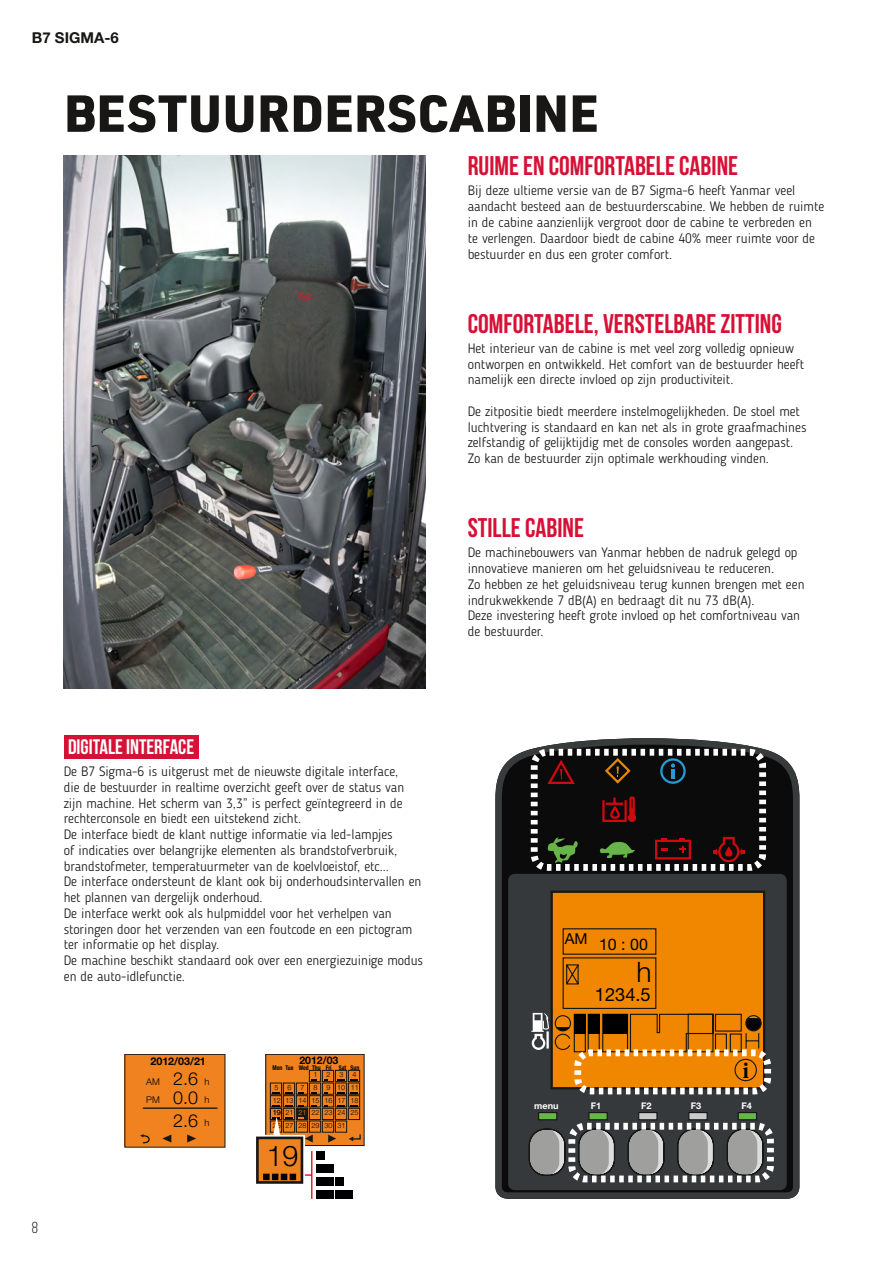
<style>
.page{position:relative;width:893px;height:1263px;background:#fff}
.page>*{position:absolute;margin:0;border:0;box-sizing:border-box;transform-origin:0 0}
.t1{font:900 51px "URWDIN";letter-spacing:.005em;color:#181716}
.t2{font:300 28.5px "Helvetica Neue LT Std";color:#000002}
.t3{font:300 28.2px "Helvetica Neue LT Std";color:#000001}
.t4{font:700 27px "Bebas Neue";color:#d61136}
.t5{font:700 21px "Bebas Neue";color:#fff}
.t6{font:700 20.55px "Gazette LT Std";color:#000001}
.t7{font:18.3px "Helvetica Neue LT Std";color:#000001}
.t8{font:300 17.85px "Helvetica Neue LT Std";color:#010102}
.t9{font:15.9px "Helvetica Neue LT Std";color:#000001}
.t10{font:15.9px "Bebas Neue";color:#181716}
.t11{font:700 15px "Helvetica Neue LT Std";color:#181716}
.t12{font:300 13.5px/15.8px "Blogger Sans";color:#181716}
.t13{font:700 10.65px "Helvetica Neue LT Std";color:#010102}
.t14{font:700 10.5px "Helvetica Neue LT Std";color:#000002}
.t15{font:300 9.3px/18.3px "Helvetica Neue LT Std";color:#010102}
.t16{font:700 9.15px "Helvetica Neue LT Std";color:#fff}
.t17{font:300 7.2px/12.6px "Helvetica Neue LT Std";color:#000002}
.t18{font:700 condensed 6.45px "Helvetica Neue LT Std";color:#000002;scale:.9 1}
.s1{font-size:17.85px}
.s2{font-size:9.3px}
.s3{color:#ef811e}
</style>
<div class="page">
<img style="left:64px;top:155px;width:361px;height:533px">
<div style="left:64px;top:735px;width:134px;height:23px;background:#d61136"></div>
<svg style="left:495px;top:738px;width:304px;height:461px;background:#2a2b2d"></svg>
<div style="left:551px;top:890px;width:214px;height:199px;background:#f18600;border:2px solid #171716"></div>
<svg style="left:546px;top:757px;width:31px;height:29px"></svg>
<svg style="left:603px;top:757px;width:29px;height:28px"></svg>
<div style="left:660px;top:758px;width:26px;height:26px;border:2px solid #229bd7;border-radius:50%"></div>
<hr style="left:671px;top:769px;width:4px;height:10px;background:#229bd7">
<svg style="left:671px;top:763px;width:4px;height:5px"></svg>
<svg style="left:601px;top:795px;width:36px;height:28px"></svg>
<svg style="left:547px;top:837px;width:31px;height:26px"></svg>
<svg style="left:600px;top:841px;width:35px;height:17px"></svg>
<div style="left:655px;top:840px;width:36px;height:19px;border:2px solid #cf090c"></div>
<svg style="left:662px;top:848px;width:6px;height:2px"></svg>
<svg style="left:679px;top:846px;width:7px;height:6px"></svg>
<svg style="left:713px;top:836px;width:31px;height:27px"></svg>
<div style="left:538px;top:1112px;width:19px;height:8px;background:#65b547;border:1px solid #171716"></div>
<svg style="left:528px;top:1128px;width:34px;height:48px;background:#888988"></svg>
<svg style="left:562px;top:928px;width:202px;height:248px"></svg>
<svg style="left:565px;top:963px;width:15px;height:22px"></svg>
<svg style="left:531px;top:1013px;width:231px;height:69px"></svg>
<div style="left:531px;top:749px;width:235px;height:122px;border:7px dashed #fff;border-radius:13px"></div>
<div style="left:574px;top:1049px;width:197px;height:45px;border:7px dashed #fff;border-radius:13px"></div>
<div style="left:568px;top:1123px;width:206px;height:59px;border:7px dashed #fff;border-radius:13px"></div>
<div style="left:266px;top:1054px;width:98px;height:91px;background:#ef811e"></div>
<div style="left:265px;top:1054px;width:99px;height:92px;border:1px solid #171716"></div>
<hr style="left:311px;top:1151px;width:1px;height:48px;background:#e3010d">
<div style="left:316px;top:1151px;width:9px;height:9px;background:#000002"></div>
<div style="left:316px;top:1164px;width:9px;height:9px;background:#000002"></div>
<div style="left:326px;top:1164px;width:8px;height:9px;background:#000002"></div>
<div style="left:316px;top:1177px;width:9px;height:9px;background:#000002"></div>
<div style="left:326px;top:1177px;width:8px;height:9px;background:#000002"></div>
<div style="left:335px;top:1177px;width:8px;height:9px;background:#000002"></div>
<div style="left:316px;top:1190px;width:9px;height:9px;background:#000002"></div>
<div style="left:326px;top:1190px;width:8px;height:9px;background:#000002"></div>
<div style="left:335px;top:1190px;width:8px;height:9px;background:#000002"></div>
<div style="left:344px;top:1190px;width:9px;height:9px;background:#000002"></div>
<div style="left:309px;top:1070px;width:12px;height:12px;border:1px solid #171716"></div>
<svg style="left:311px;top:1079px;width:6px;height:2px"></svg>
<div style="left:322px;top:1070px;width:12px;height:12px;border:1px solid #171716"></div>
<div style="left:335px;top:1070px;width:12px;height:12px;border:1px solid #171716"></div>
<div style="left:348px;top:1070px;width:12px;height:12px;border:1px solid #171716"></div>
<svg style="left:337px;top:1079px;width:21px;height:2px"></svg>
<div style="left:309px;top:1083px;width:12px;height:11px;border:1px solid #171716"></div>
<svg style="left:311px;top:1092px;width:6px;height:2px"></svg>
<div style="left:322px;top:1083px;width:12px;height:11px;border:1px solid #171716"></div>
<div style="left:335px;top:1083px;width:12px;height:11px;border:1px solid #171716"></div>
<div style="left:270px;top:1083px;width:12px;height:11px;border:1px solid #171716"></div>
<div style="left:283px;top:1083px;width:12px;height:11px;border:1px solid #171716"></div>
<div style="left:296px;top:1083px;width:12px;height:11px;border:1px solid #171716"></div>
<svg style="left:272px;top:1092px;width:32px;height:2px"></svg>
<div style="left:348px;top:1083px;width:12px;height:11px;border:1px solid #171716"></div>
<svg style="left:337px;top:1092px;width:21px;height:2px"></svg>
<div style="left:309px;top:1095px;width:12px;height:12px;border:1px solid #171716"></div>
<div style="left:322px;top:1095px;width:12px;height:12px;border:1px solid #171716"></div>
<div style="left:335px;top:1095px;width:12px;height:12px;border:1px solid #171716"></div>
<div style="left:270px;top:1095px;width:12px;height:12px;border:1px solid #171716"></div>
<div style="left:283px;top:1095px;width:12px;height:12px;border:1px solid #171716"></div>
<div style="left:296px;top:1095px;width:12px;height:12px;border:1px solid #171716"></div>
<svg style="left:272px;top:1105px;width:32px;height:1px"></svg>
<div style="left:348px;top:1095px;width:12px;height:12px;border:1px solid #171716"></div>
<svg style="left:337px;top:1105px;width:21px;height:1px"></svg>
<div style="left:309px;top:1108px;width:12px;height:12px;border:1px solid #171716"></div>
<div style="left:322px;top:1108px;width:12px;height:12px;border:1px solid #171716"></div>
<div style="left:335px;top:1108px;width:12px;height:12px;border:1px solid #171716"></div>
<div style="left:270px;top:1108px;width:12px;height:12px;border:1px solid #171716"></div>
<div style="left:283px;top:1108px;width:12px;height:12px;border:1px solid #171716"></div>
<div style="left:296px;top:1108px;width:12px;height:12px;background:#171716;border:1px solid #171716"></div>
<div style="left:348px;top:1108px;width:12px;height:12px;border:1px solid #171716"></div>
<div style="left:309px;top:1120px;width:12px;height:12px;border:1px solid #171716"></div>
<div style="left:322px;top:1120px;width:12px;height:12px;border:1px solid #171716"></div>
<div style="left:335px;top:1120px;width:12px;height:12px;border:1px solid #171716"></div>
<svg style="left:328px;top:1135px;width:8px;height:7px"></svg>
<svg style="left:349px;top:1134px;width:12px;height:7px"></svg>
<svg style="left:256px;top:1116px;width:57px;height:69px"></svg>
<div style="left:125px;top:1054px;width:100px;height:93px;background:#f0821f"></div>
<hr style="left:143px;top:1107px;width:74px;height:2px;background:#181817">
<svg style="left:187px;top:1134px;width:9px;height:8px"></svg>
<svg style="left:162px;top:1134px;width:9px;height:8px"></svg>
<svg style="left:140px;top:1134px;width:10px;height:10px"></svg>
<p class="t11" style="left:32px;top:28px;width:88px">B7 SIGMA-6</p>
<h1 class="t1" style="left:64px;top:78px;width:536px">BESTUURDERSCABINE</h1>
<h3 class="t4" style="left:468px;top:151px;width:272px">RUIME EN COMFORTABELE CABINE</h3>
<p class="t12" style="left:468px;top:183px;width:358px">Bij deze ultieme versie van de B7 Sigma-6 heeft Yanmar veel aandacht besteed aan de bestuurderscabine. We hebben de ruimte in de cabine aanzienlijk vergroot door de cabine te verbreden en te verlengen. Daardoor biedt de cabine 40% meer ruimte voor de bestuurder en dus een groter comfort.</p>
<h3 class="t4" style="left:468px;top:309px;width:316px">COMFORTABELE, VERSTELBARE ZITTING</h3>
<p class="t12" style="left:468px;top:340px;width:338px">Het interieur van de cabine is met veel zorg volledig opnieuw ontworpen en ontwikkeld. Het comfort van de bestuurder heeft namelijk een directe invloed op zijn productiviteit.</p>
<p class="t12" style="left:468px;top:403px;width:340px">De zitpositie biedt meerdere instelmogelijkheden. De stoel met luchtvering is standaard en kan net als in grote graafmachines zelfstandig of gelijktijdig met de consoles worden aangepast.<br>Zo kan de bestuurder zijn optimale werkhouding vinden.</p>
<h3 class="t5" style="left:68px;top:735px;width:127px">DIGITALE INTERFACE</h3>
<p class="t12" style="left:64px;top:763px;width:361px">De B7 Sigma-6 is uitgerust met de nieuwste digitale interface,<br>die de bestuurder in realtime overzicht geeft over de status van zijn machine. Het scherm van 3,3” is perfect geïntegreerd in de rechterconsole en biedt een uitstekend zicht.<br>De interface biedt de klant nuttige informatie via led-lampjes<br>of indicaties over belangrijke elementen als brandstofverbruik, brandstofmeter, temperatuurmeter van de koelvloeistof, etc...<br>De interface ondersteunt de klant ook bij onderhoudsintervallen en het plannen van dergelijk onderhoud.<br>De interface werkt ook als hulpmiddel voor het verhelpen van storingen door het verzenden van een foutcode en een pictogram ter informatie op het display.<br>De machine beschikt standaard ook over een energiezuinige modus en de auto-idlefunctie.</p>
<p class="t10" style="left:32px;top:1219px;width:8px">8</p>
<p class="t13" style="left:150px;top:1055px;width:57px">2012/03/21</p>
<p class="t15" style="left:146px;top:1072px;width:65px">AM <span class="s1">2.6</span> h<br>PM <span class="s1">0.0</span> h</p>
<h3 class="t8" style="left:173px;top:1109px;width:38px">2.6 <span class="s2">h</span></h3>
<p class="t14" style="left:299px;top:1053px;width:40px">2012/03</p>
<p class="t18" style="left:272px;top:1064px;width:98px">Mon Tue Wed Thu Fri Sat Sun</p>
<p class="t17" style="left:273px;top:1068px;width:88px;text-indent:41px">1234<br>5 6 7 8 91011<br>12 13 14 15 16 17 18<br>19 21 <span class="s3">21</span> 22 23 24 25<br>26 27 28 29 30 31</p>
<h2 class="t2" style="left:267px;top:1138px;width:33px">19</h2>
<h3 class="t4" style="left:468px;top:513px;width:118px">STILLE CABINE</h3>
<p class="t12" style="left:468px;top:545px;width:338px">De machinebouwers van Yanmar hebben de nadruk gelegd op innovatieve manieren om het geluidsniveau te reduceren.<br>Zo hebben ze het geluidsniveau terug kunnen brengen met een indrukwekkende 7 dB(A) en bedraagt dit nu 73 dB(A).<br>Deze investering heeft grote invloed op het comfortniveau van de bestuurder.</p>
<p class="t9" style="left:565px;top:935px;width:85px"><sup>AM</sup> 10 : 00</p>
<h3 class="t7" style="left:595px;top:983px;width:57px">1234.5</h3>
<h3 class="t3" style="left:636px;top:955px;width:17px">h</h3>
<h3 class="t6" style="left:743px;top:1058px;width:8px">i</h3>
<p class="t16" style="left:534px;top:1100px;width:26px">menu</p>
<p class="t16" style="left:591px;top:1100px;width:12px">F1</p>
<p class="t16" style="left:641px;top:1100px;width:12px">F2</p>
<p class="t16" style="left:691px;top:1100px;width:12px">F3</p>
<p class="t16" style="left:741px;top:1100px;width:12px">F4</p>
</div>
